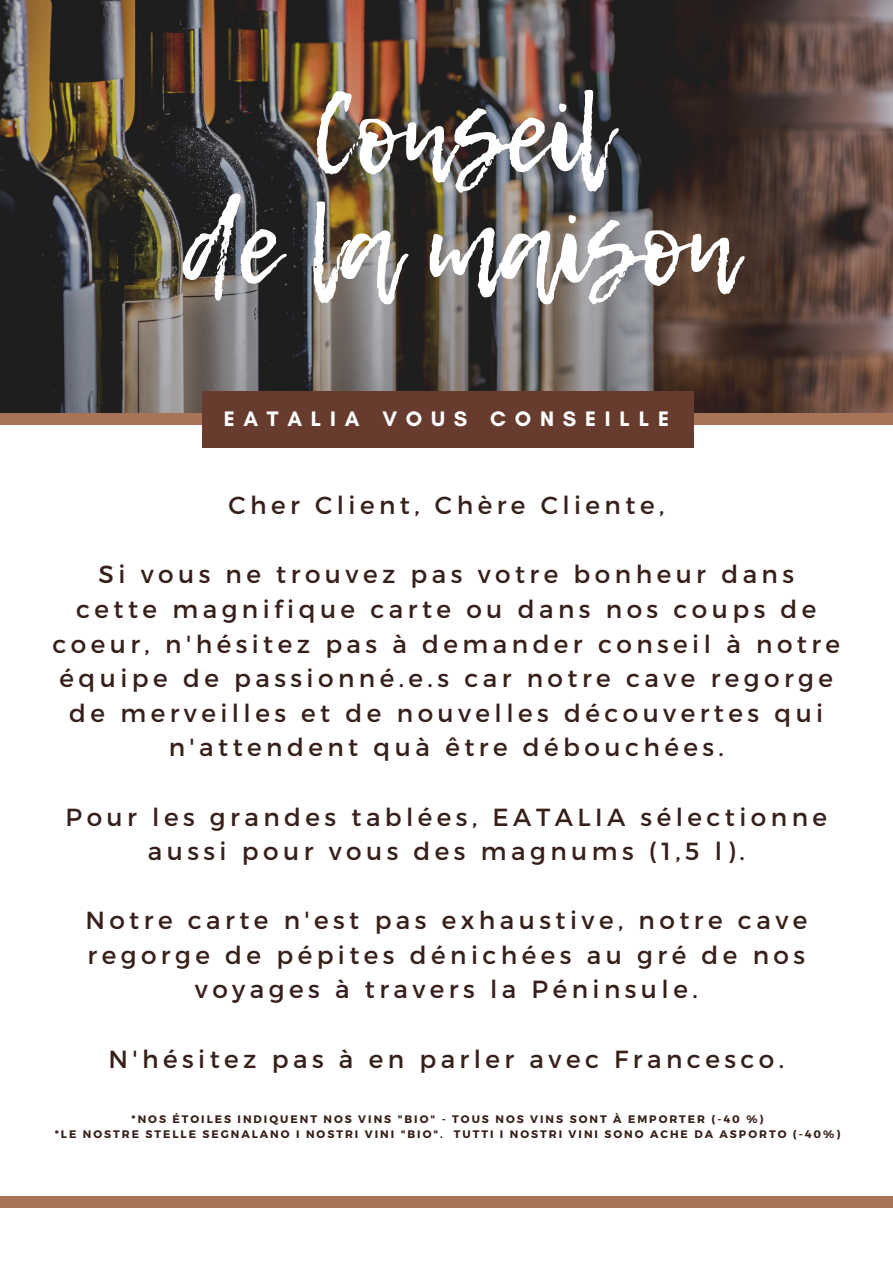
<style>
.page{position:relative;width:893px;height:1264px;background:#fff}
.page>*{position:absolute;margin:0;border:0;box-sizing:border-box;transform-origin:0 0}
.t1{font:105.9px "Lemon Tuesday";color:#fff}
.t2{font:24.75px/34.5px "Montserrat";letter-spacing:.18em;color:#372019;text-align:center}
.t3{font:700 21.45px "Glacial Indifference";letter-spacing:.41em;color:#fff}
.t4{font:700 10.95px "Montserrat";letter-spacing:.18em;color:#372019}
</style>
<div class="page">
<img style="left:0;top:0;width:892px;height:413px">
<div style="left:0;top:413px;width:892px;height:12px;background:#a77458"></div>
<div style="left:202px;top:391px;width:491px;height:56px;background:#673c2f"></div>
<div style="left:0;top:1196px;width:892px;height:11px;background:#a77458"></div>
<p class="t1" style="left:310px;top:56px;width:297px">Conseil</p>
<p class="t1" style="left:180px;top:167px;width:557px">de la maison</p>
<p class="t3" style="left:224px;top:405px;width:447px">EATALIA VOUS CONSEILLE</p>
<p class="t2" style="left:228px;top:487px;width:437px">Cher Client, Chère Cliente,</p>
<p class="t2" style="left:52px;top:556px;width:789px">Si vous ne trouvez pas votre bonheur dans<br>cette magnifique carte ou dans nos coups de coeur, n'hésitez pas à demander conseil à notre équipe de passionné.e.s car notre cave regorge de merveilles et de nouvelles découvertes qui n'attendent quà être débouchées.</p>
<p class="t2" style="left:66px;top:798px;width:763px">Pour les grandes tablées, EATALIA sélectionne aussi pour vous des magnums (1,5 l).</p>
<p class="t2" style="left:85px;top:902px;width:723px">Notre carte n'est pas exhaustive, notre cave regorge de pépites dénichées au gré de nos voyages à travers la Péninsule.</p>
<p class="t2" style="left:108px;top:1040px;width:677px">N'hésitez pas à en parler avec Francesco.</p>
<p class="t4" style="left:132px;top:1112px;width:633px">*NOS ÉTOILES INDIQUENT NOS VINS "BIO" - TOUS NOS VINS SONT À EMPORTER (-40 %)</p>
<p class="t4" style="left:55px;top:1126px;width:786px">*LE NOSTRE STELLE SEGNALANO I NOSTRI VINI "BIO". TUTTI I NOSTRI VINI SONO ACHE DA ASPORTO (-40%)</p>
</div>
